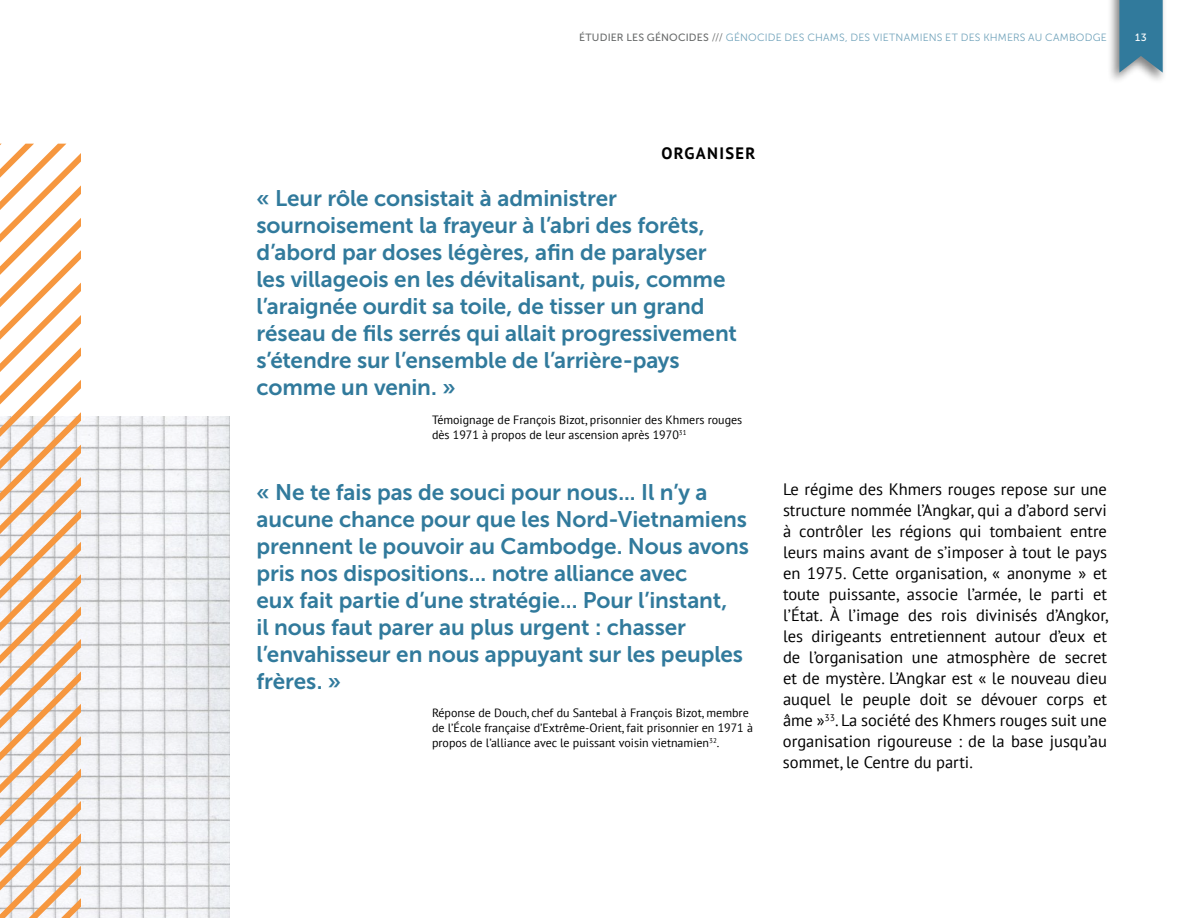
<style>
.page{position:relative;width:1188px;height:918px;background:#fff}
.page>*{position:absolute;margin:0;border:0;box-sizing:border-box;transform-origin:0 0}
.t1{font:22.5px/27px "Museo Sans 700";letter-spacing:-.005em;color:#317a9c}
.t2{font:16.5px/21px "PT Sans";color:#000;text-align:justify}
.t3{font:700 16.5px "PT Sans";letter-spacing:.08em;color:#000}
.t4{font:12px/15px "PT Sans";color:#000}
.t5{font:10.5px "Museo Sans 300";letter-spacing:.02em;color:#6fa2ba}
.t6{font:10.5px "Museo Sans 500";color:#fff}
.s1{font-family:"Museo Sans 500";color:#6b6d6d}
.s2{color:#6b6d6d}
</style>
<div class="page">
<div style="left:1107px;top:0;width:61px;height:85px;background:#000;opacity:.49"></div>
<svg style="left:1119px;top:0;width:44px;height:73px;background:#4383a0"></svg>
<img style="left:81px;top:417px;width:149px;height:501px">
<svg style="left:0;top:144px;width:81px;height:774px"></svg>
<p class="t5" style="left:579px;top:32px;width:529px"><span class="s1">ÉTUDIER LES GÉNOCIDES</span> <span class="s2">///</span> GÉNOCIDE DES CHAMS, DES VIETNAMIENS ET DES KHMERS AU CAMBODGE</p>
<p class="t6" style="left:1135px;top:31px;width:13px">13</p>
<p class="t3" style="left:661px;top:142px;width:95px">ORGANISER</p>
<p class="t1" style="left:256px;top:185px;width:482px">« Leur rôle consistait à administrer sournoisement la frayeur à l’abri des forêts, d’abord par doses légères, afin de paralyser les villageois en les dévitalisant, puis, comme l’araignée ourdit sa toile, de tisser un grand réseau de fils serrés qui allait progressivement s’étendre sur l’ensemble de l’arrière-pays comme un venin. »</p>
<p class="t4" style="left:432px;top:412px;width:312px">Témoignage de François Bizot, prisonnier des Khmers rouges dès 1971 à propos de leur ascension après 1970<sup>31</sup></p>
<p class="t1" style="left:256px;top:478px;width:494px">« Ne te fais pas de souci pour nous... Il n’y a aucune chance pour que les Nord-Vietnamiens prennent le pouvoir au Cambodge. Nous avons pris nos dispositions... notre alliance avec<br>eux fait partie d’une stratégie... Pour l’instant,<br>il nous faut parer au plus urgent : chasser l’envahisseur en nous appuyant sur les peuples frères. »</p>
<p class="t4" style="left:432px;top:705px;width:323px">Réponse de Douch, chef du Santebal à François Bizot, membre de l’École française d’Extrême-Orient, fait prisonnier en 1971 à propos de l’alliance avec le puissant voisin vietnamien<sup>32</sup>.</p>
<p class="t2" style="left:783px;top:478px;width:327px">Le régime des Khmers rouges repose sur une structure nommée l’Angkar, qui a d’abord servi à contrôler les régions qui tombaient entre leurs mains avant de s’imposer à tout le pays en 1975. Cette organisation, « anonyme » et toute puissante, associe l’armée, le parti et l’État. À l’image des rois divinisés d’Angkor, les dirigeants entretiennent autour d’eux et de l’organisation une atmosphère de secret et de mystère. L’Angkar est « le nouveau dieu auquel le peuple doit se dévouer corps et âme »<sup>33</sup>. La société des Khmers rouges suit une organisation rigoureuse : de la base jusqu’au sommet, le Centre du parti.</p>
</div>
